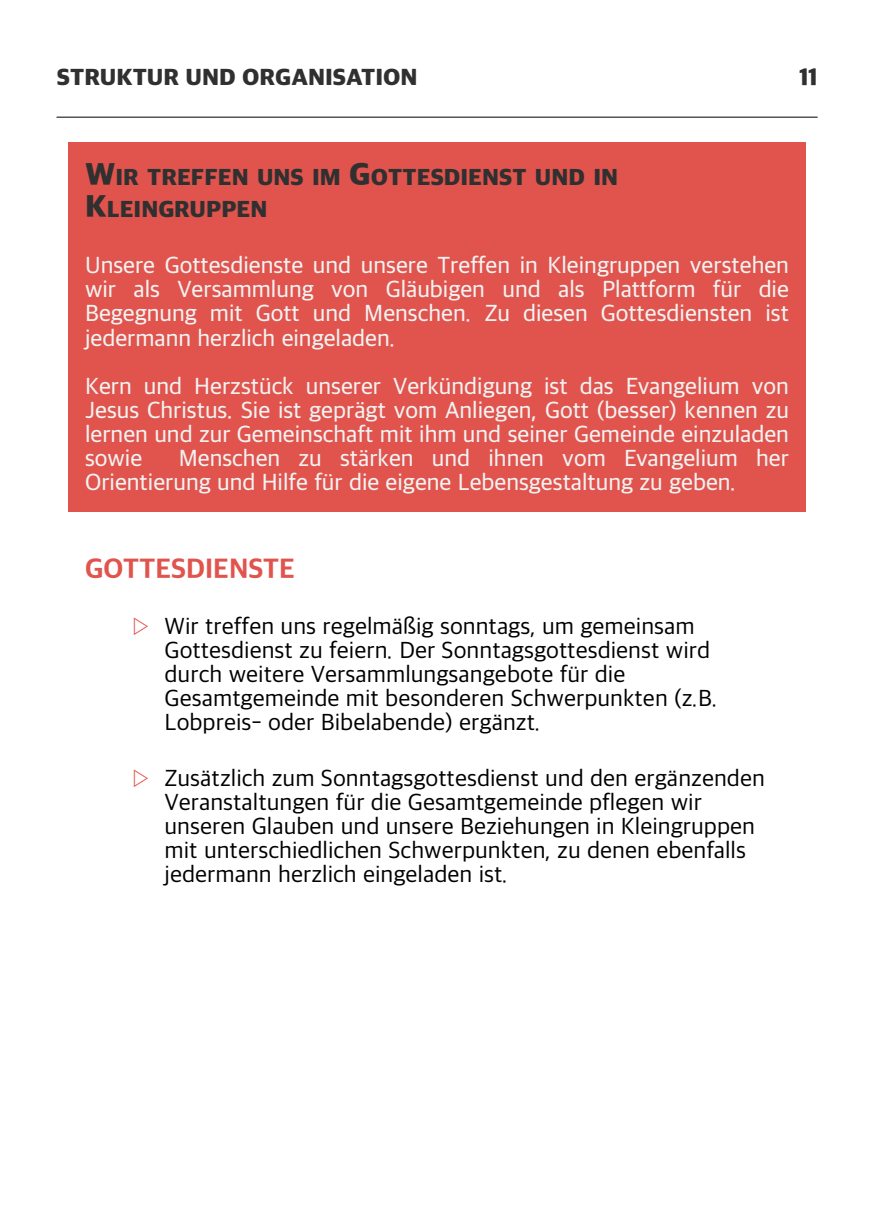
<style>
.page{position:relative;width:874px;height:1225px;background:#fff}
.page>*{position:absolute;margin:0;border:0;box-sizing:border-box;transform-origin:0 0}
.t1{font:800 28px "Apple SD Gothic Neo";color:#e0544d}
.t2{font:500 24px/24px "Apple SD Gothic Neo";color:#f2f2f2;text-align:justify}
.t3{font:24px/24px "Apple SD Gothic Neo";color:#000}
.t4{font:800 24px "Apple SD Gothic Neo";color:#303030}
.t5{font:800 23.8px/32px "Apple SD Gothic Neo";color:#303030}
.s1{font-size:32px}
.s2{color:#e0544d}
</style>
<div class="page">
<div style="left:68px;top:142px;width:737px;height:369px;background:#e0544d"></div>
<hr style="left:57px;top:117px;width:759px;height:1px;background:#000">
<p class="t4" style="left:57px;top:65px;width:362px">STRUKTUR UND ORGANISATION</p>
<p class="t4" style="left:799px;top:65px;width:19px">11</p>
<p class="t5" style="left:85px;top:163px;width:534px"><span class="s1">W</span>IR TREFFEN UNS IM <span class="s1">G</span>OTTESDIENST UND IN<br><span class="s1">K</span>LEINGRUPPEN</p>
<p class="t2" style="left:85px;top:255px;width:705px">Unsere Gottesdienste und unsere Treffen in Kleingruppen verstehen wir als Versammlung von Gläubigen und als Plattform für die Begegnung mit Gott und Menschen. Zu diesen Gottesdiensten ist jedermann herzlich eingeladen.</p>
<p class="t2" style="left:85px;top:375px;width:705px">Kern und Herzstück unserer Verkündigung ist das Evangelium von Jesus Christus. Sie ist geprägt vom Anliegen, Gott (besser) kennen zu lernen und zur Gemeinschaft mit ihm und seiner Gemeinde einzuladen sowie</p>
<p class="t2" style="left:85px;top:447px;width:705px;text-indent:94px">Menschen zu stärken und ihnen vom Evangelium her<br>Orientierung und Hilfe für die eigene Lebensgestaltung zu geben.</p>
<p class="t1" style="left:85px;top:553px;width:211px">GOTTESDIENSTE</p>
<p class="t3" style="left:164px;top:615px;width:554px;text-indent:-34px"><span class="s2">▷</span> Wir treffen uns regelmäßig sonntags, um gemeinsam Gottesdienst zu feiern. Der Sonntagsgottesdienst wird durch weitere Versammlungsangebote für die Gesamtgemeinde mit besonderen Schwerpunkten (z.B.<br>Lobpreis- oder Bibelabende) ergänzt.</p>
<p class="t3" style="left:164px;top:767px;width:601px;text-indent:-34px"><span class="s2">▷</span> Zusätzlich zum Sonntagsgottesdienst und den ergänzenden Veranstaltungen für die Gesamtgemeinde pflegen wir unseren Glauben und unsere Beziehungen in Kleingruppen mit unterschiedlichen Schwerpunkten, zu denen ebenfalls jedermann herzlich eingeladen ist.</p>
</div>
